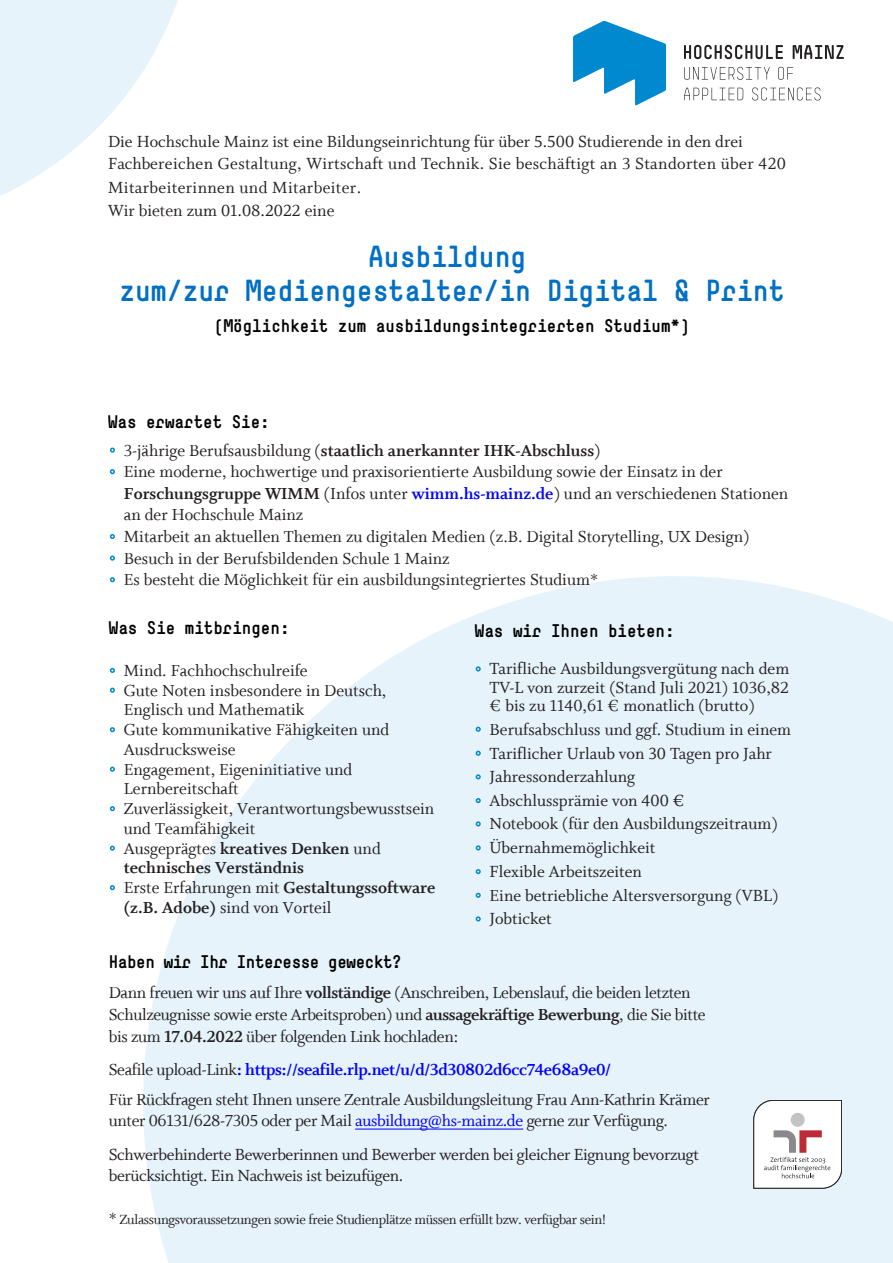
<style>
.page{position:relative;width:893px;height:1263px;background:#fff}
.page>*{position:absolute;margin:0;border:0;box-sizing:border-box;transform-origin:0 0}
.t1{font:700 30px/33.6px "Simple Std";color:#0070c4;text-align:center}
.t2{font:18px/19.8px "Whitman";color:#231f20}
.t3{font:18px/23px "Whitman";color:#231f20;text-align:justify}
.t4{font:18px/21.9px "Whitman";letter-spacing:-.02em;color:#231f20}
.t5{font:18px/33.3px "Whitman";letter-spacing:-.02em;color:#231f20}
.t6{font:700 18px/19.8px "Whitman";color:#231f20}
.t7{font:700 18px "Simple Std";color:#000}
.t8{font:700 18px "Simple Std";letter-spacing:-.02em;color:#000}
.t9{font:15px "Whitman";letter-spacing:-.025em;color:#231f20}
.s1{font-style:inherit}
.s2{font-weight:400;color:#0089cf}
.s3{font-weight:400}
.s4{color:#0089cf}
.s5{font-weight:700}
.s6{font-weight:700;color:#00f}
.s7{color:#00f}
.s8{font-size:18px}
</style>
<div class="page">
<svg style="left:0;top:0;width:178px;height:196px;fill:#e6f3fa"></svg>
<svg style="left:143px;top:576px;width:750px;height:687px;background:#e9f4fa"></svg>
<svg style="left:573px;top:21px;width:93px;height:84px"></svg>
<svg style="left:684px;top:87px;width:137px;height:13px"></svg>
<svg style="left:684px;top:67px;width:109px;height:13px"></svg>
<svg style="left:684px;top:45px;width:160px;height:14px"></svg>
<svg style="left:753px;top:1100px;width:89px;height:88px"></svg>
<hr style="left:355px;top:1129px;width:168px;height:1px;background:#00f">
<p class="t3" style="left:108px;top:130px;width:679px;text-align:left">Die Hochschule Mainz ist eine Bildungseinrichtung für über 5.500 Studierende in den drei Fachbereichen <span class="s1">Gestaltung,</span> Wirtschaft <span class="s1">und</span> Technik. Sie beschäftigt an <span class="s1">3</span> Standorten über 420<br>Mitarbeiterinnen <span class="s1">und Mitarbeiter.<br></span>Wir <span class="s1">bieten</span> zum 01.08.202<span class="s1">2 eine</span></p>
<h1 class="t1" style="left:119px;top:240px;width:667px">Ausbildung<br>zum/zur Mediengestalter/in Digital &amp; Print</h1>
<p class="t7" style="left:214px;top:316px;width:477px">(Möglichkeit zum ausbildungsintegrierten Studium*)</p>
<p class="t7" style="left:108px;top:411px;width:163px">Was erwartet Sie:</p>
<p class="t6" style="left:109px;top:440px;width:493px"><span class="s2">•</span> <span class="s3">3-jährige Berufsausbildung (</span>staatlich anerkannter IHK-Abschluss<span class="s3">)</span></p>
<p class="t2" style="left:124px;top:461px;width:666px;line-height:21.6px;text-indent:-15px"><span class="s4">•</span> Eine moderne, hochwertige und praxisorientierte Ausbildung sowie der Einsatz in der<br><span class="s5">Forschungsgruppe WIMM</span> (Infos unter <span class="s6">wimm.hs-mainz.de</span>) und an verschiedenen Stationen an der Hochschule Mainz</p>
<p class="t2" style="left:109px;top:527px;width:642px"><span class="s4">•</span> Mitarbeit an aktuellen Themen zu digitalen Medien (z.B. Digital Storytelling, UX Design)</p>
<p class="t2" style="left:109px;top:548px;width:342px"><span class="s4">•</span> Besuch in der Berufsbildenden Schule 1 Mainz</p>
<p class="t2" style="left:109px;top:570px;width:491px"><span class="s4">•</span> Es besteht die Möglichkeit für ein ausbildungsintegriertes Studium*</p>
<p class="t7" style="left:109px;top:618px;width:182px">Was Sie mitbringen:</p>
<p class="t7" style="left:475px;top:621px;width:201px">Was wir Ihnen bieten:</p>
<p class="t3" style="left:490px;top:660px;width:301px;line-height:18.5px;text-indent:-15px"><span class="s4">•</span> Tarifliche Ausbildungsvergütung nach dem TV-L von zurzeit <span class="s1">(Stand Juli 2021) 1036,82 €</span> bis zu <span class="s1">1140,61 €</span> monatlich (brutto)</p>
<p class="t2" style="left:475px;top:719px;width:318px"><span class="s4">•</span> Berufsabschluss und ggf. Studium in einem</p>
<p class="t3" style="left:475px;top:742px;width:299px"><span class="s4">•</span> Tariflicher Urlaub von 30 Tagen pro Jahr</p>
<p class="t3" style="left:475px;top:765px;width:162px"><span class="s4">•</span> Jahressonderzahlung</p>
<p class="t3" style="left:475px;top:789px;width:212px"><span class="s4">•</span> Abschlussprämie von 400 €</p>
<p class="t2" style="left:475px;top:814px;width:305px"><span class="s4">•</span> Notebook (für den Ausbildungszeitraum)</p>
<p class="t3" style="left:475px;top:836px;width:182px"><span class="s4">•</span> Übernahmemöglichkeit</p>
<p class="t3" style="left:475px;top:860px;width:169px"><span class="s4">•</span> Flexible Arbeitszeiten</p>
<p class="t3" style="left:475px;top:884px;width:305px"><span class="s4">•</span> <span class="s1">E</span>ine betriebliche Altersversorgung (VBL)</p>
<p class="t3" style="left:475px;top:907px;width:79px"><span class="s4">•</span> Jobticket</p>
<p class="t2" style="left:109px;top:661px;width:200px"><span class="s4">•</span> Mind. Fachhochschulreife</p>
<p class="t2" style="left:124px;top:680px;width:264px;text-indent:-15px"><span class="s4">•</span> Gute Noten insbesondere in Deutsch,<br>Englisch und Mathematik</p>
<p class="t2" style="left:124px;top:720px;width:267px;text-indent:-15px"><span class="s4">•</span> Gute kommunikative Fähigkeiten und<br>Ausdrucksweise</p>
<p class="t2" style="left:124px;top:759px;width:230px;text-indent:-15px"><span class="s4">•</span> Engagement, Eigeninitiative und<br>Lernbereitschaft</p>
<p class="t2" style="left:124px;top:799px;width:312px;text-indent:-15px"><span class="s4">•</span> Zuverlässigkeit, Verantwortungsbewusstsein und Teamfähigkeit</p>
<p class="t6" style="left:124px;top:838px;width:259px;text-indent:-15px"><span class="s2">•</span> <span class="s3">Ausgeprägtes</span> kreatives Denken <span class="s3">und </span>technisches Verständnis</p>
<p class="t2" style="left:124px;top:878px;width:313px;text-indent:-15px"><span class="s4">•</span> Erste Erfahrungen mit <span class="s5">Gestaltungssoftware (z.B. Adobe)</span> sind von Vorteil</p>
<p class="t8" style="left:109px;top:952px;width:294px">Haben wir Ihr Interesse geweckt?</p>
<p class="t4" style="left:109px;top:982px;width:598px">Dann freuen wir uns auf Ihre <span class="s5">vollständige</span> (Anschreiben, Lebenslauf, die beiden letzten<br>Schulzeugnisse sowie erste Arbeitsproben) und <span class="s5">aussagekräftige Bewerbung</span>, die Sie bitte bis zum <span class="s5">17.04.2022</span> über folgenden Link hochladen:</p>
<p class="t4" style="left:109px;top:1055px;width:602px;line-height:29.7px">Seafile upload-Link<span class="s6">: https://seafile.rlp.net/u/d/3d30802d6cc74e68a9e0/<br></span>Für Rückfragen steht Ihnen unsere Zentrale Ausbildungsleitung Frau Ann-Kathrin Krämer</p>
<p class="t5" style="left:109px;top:1104px;width:592px"><span class="s1">unter 06131/628-7305 oder per Mail</span> <span class="s7">ausbildung@hs-mainz.de</span> <span class="s1">gerne zur Verfügung.<br></span>Schwerbehinderte Bewerberinnen und Bewerber werden bei gleicher Eignung bevorzugt</p>
<p class="t5" style="left:109px;top:1159px;width:296px">berücksichtigt. Ein Nachweis ist beizufügen.</p>
<p class="t9" style="left:109px;top:1211px;width:499px"><span class="s8">*</span> Zulassungsvoraussetzungen sowie freie Studienplätze müssen erfüllt bzw. verfügbar sein!</p>
</div>
